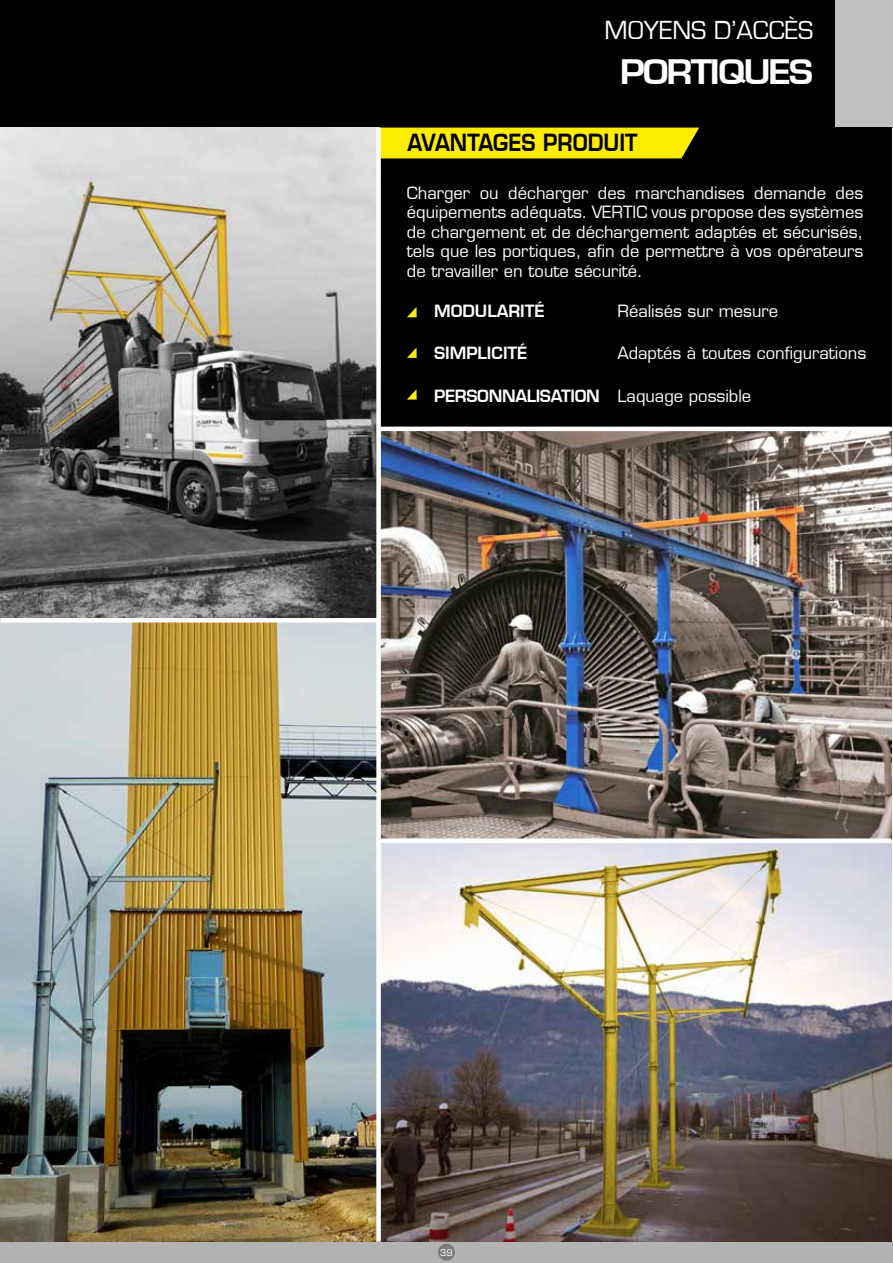
<style>
.page{position:relative;width:893px;height:1263px;background:#fff}
.page>*{position:absolute;margin:0;border:0;box-sizing:border-box;transform-origin:0 0}
.t1{font:600 33px "Eurostile LT";letter-spacing:-.06em;color:#fff;scale:1.1 1}
.t2{font:27px "Eurostile";color:#fff}
.t3{font:600 23.1px "Eurostile LT";color:#000;scale:.91 1}
.t4{font:16.5px/19.5px "Eurostile LT";color:#fff;text-align:justify}
.t5{font:600 16.5px "Eurostile LT";color:#fff}
.t6{font:600 16.5px "Eurostile LT";letter-spacing:-.02em;color:#fff}
.t7{font:9px "Eurostile LT";color:#fff}
</style>
<div class="page">
<div style="left:0;top:1242px;width:893px;height:21px;background:#b3b2b2"></div>
<div style="left:438px;top:1243px;width:17px;height:17px;background:#7c7b7b;border-radius:50%"></div>
<div style="left:0;top:0;width:893px;height:128px;background:#000"></div>
<div style="left:836px;top:0;width:57px;height:128px;background:#c1c0c0"></div>
<div style="left:379px;top:128px;width:513px;height:301px;background:#000"></div>
<img style="left:381px;top:431px;width:511px;height:811px">
<div style="left:381px;top:128px;width:318px;height:30px;background:#ffed00"></div>
<img style="left:0;top:128px;width:376px;height:1114px">
<div style="left:376px;top:128px;width:5px;height:1114px;background:#fff"></div>
<hr style="left:0;top:618px;width:379px;height:4px;background:#fff">
<div style="left:379px;top:838px;width:513px;height:5px;background:#fff"></div>
<hr style="left:379px;top:427px;width:513px;height:4px;background:#fff">
<svg style="left:407px;top:307px;width:10px;height:10px"></svg>
<svg style="left:407px;top:347px;width:10px;height:11px"></svg>
<svg style="left:407px;top:389px;width:10px;height:11px"></svg>
<h2 class="t2" style="left:605px;top:16px;width:210px">MOYENS D’ACCÈS</h2>
<h1 class="t1" style="left:620px;top:51px;width:177px">PORTIQUES</h1>
<h3 class="t3" style="left:408px;top:128px;width:254px">AVANTAGES PRODUIT</h3>
<p class="t4" style="left:407px;top:183px;width:458px">Charger ou décharger des marchandises demande des équipements adéquats. VERTIC vous propose des systèmes de chargement et de déchargement adaptés et sécurisés, tels que les portiques, afin de permettre à vos opérateurs de travailler en toute sécurité.</p>
<p class="t5" style="left:434px;top:301px;width:112px">MODULARITÉ</p>
<p class="t5" style="left:434px;top:343px;width:95px">SIMPLICITÉ</p>
<p class="t6" style="left:434px;top:385px;width:167px">PERSONNALISATION</p>
<p class="t4" style="left:617px;top:301px;width:162px">Réalisés sur mesure</p>
<p class="t4" style="left:617px;top:344px;width:250px">Adaptés à toutes configurations</p>
<p class="t4" style="left:617px;top:386px;width:135px">Laquage possible</p>
<p class="t7" style="left:440px;top:1247px;width:14px">39</p>
</div>
